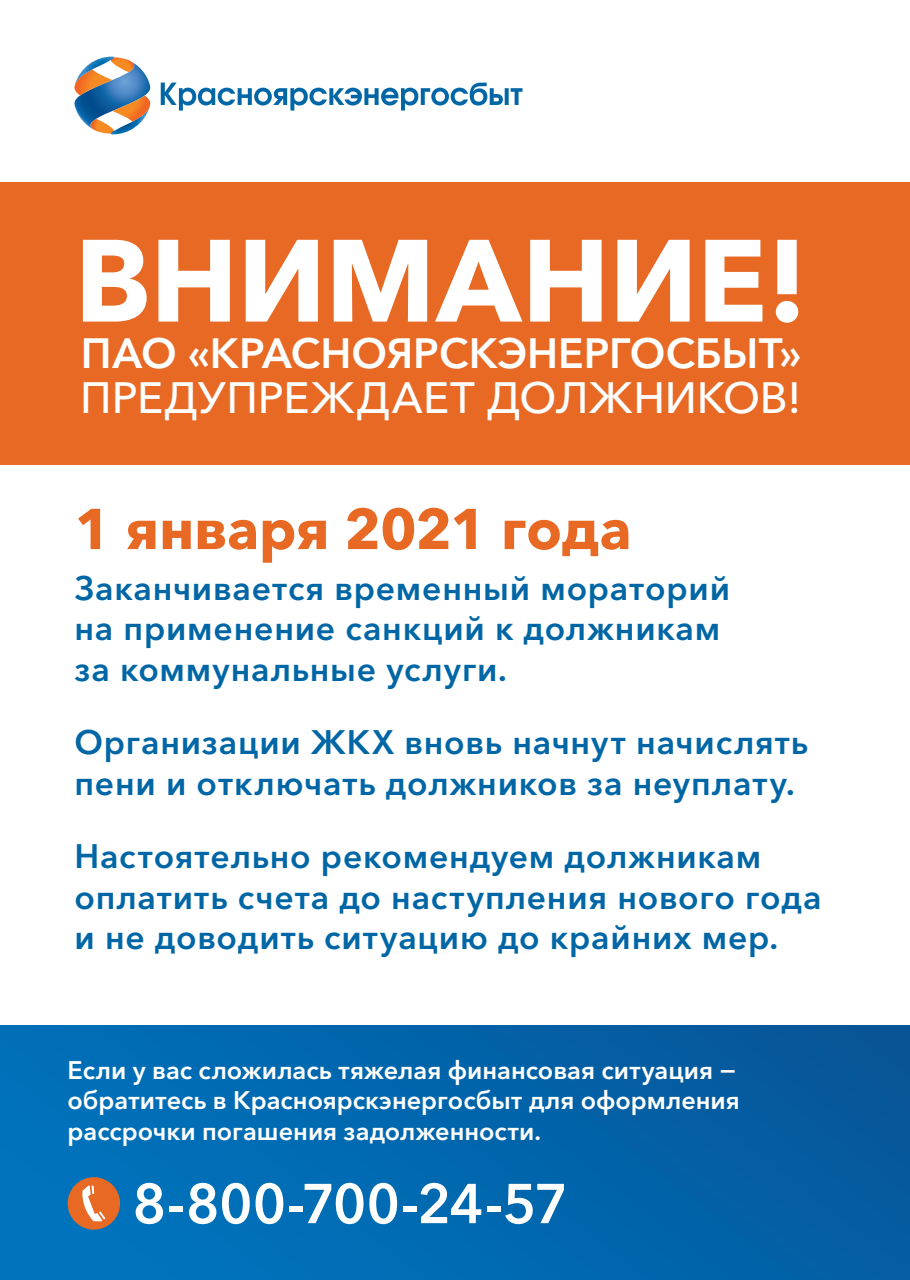
<style>
.page{position:relative;width:910px;height:1280px;background:#fff}
.page>*{position:absolute;margin:0;border:0;box-sizing:border-box;transform-origin:0 0}
.t1{font:700 115.5px "Avenir Next Cyr";letter-spacing:-.01em;color:#fff}
.t2{font:700 56.85px "Avenir Next Cyr";letter-spacing:-.01em;color:#e76924}
.t3{font:600 55.5px "Avenir Next Cyr";letter-spacing:-.015em;color:#fff}
.t4{font:500 43.5px "Avenir Next Cyr";letter-spacing:.005em;color:#fff}
.t5{font:600 42px "Avenir Next Cyr";color:#fff}
.t6{font:600 33.75px/40.5px "Avenir Next Cyr";letter-spacing:.02em;color:#0166a5}
.t7{font:600 25.2px/30.3px "Avenir Next Cyr";color:#fff}
</style>
<div class="page">
<div style="left:0;top:1026px;width:910px;height:254px;background:linear-gradient(to right,#0074bd,#05599c)"></div>
<div style="left:0;top:182px;width:910px;height:283px;background:#e76924"></div>
<svg style="left:74px;top:57px;width:77px;height:78px"></svg>
<svg style="left:161px;top:83px;width:362px;height:28px"></svg>
<div style="left:68px;top:1177px;width:52px;height:53px;background:#e76924;border-radius:50%"></div>
<svg style="left:82px;top:1185px;width:23px;height:36px"></svg>
<h1 class="t1" style="left:74px;top:210px;width:735px">ВНИМАНИЕ!</h1>
<p class="t5" style="left:81px;top:328px;width:722px">ПАО «КРАСНОЯРСКЭНЕРГОСБЫТ»</p>
<p class="t4" style="left:80px;top:372px;width:723px">ПРЕДУПРЕЖДАЕТ ДОЛЖНИКОВ!</p>
<h2 class="t2" style="left:74px;top:494px;width:559px">1 января 2021 года</h2>
<p class="t6" style="left:74px;top:568px;width:657px">Заканчивается временный мораторий на применение санкций к должникам за коммунальные услуги.</p>
<p class="t6" style="left:74px;top:722px;width:735px">Организации ЖКХ вновь начнут начислять пени и отключать должников за неуплату.</p>
<p class="t6" style="left:74px;top:836px;width:749px">Настоятельно рекомендуем должникам оплатить счета до наступления нового года и не доводить ситуацию до крайних мер.</p>
<p class="t7" style="left:68px;top:1055px;width:674px">Если у вас сложилась тяжелая финансовая ситуация − обратитесь в Красноярскэнергосбыт для оформления рассрочки погашения задолженности.</p>
<h3 class="t3" style="left:132px;top:1170px;width:437px">8-800-700-24-57</h3>
</div>
